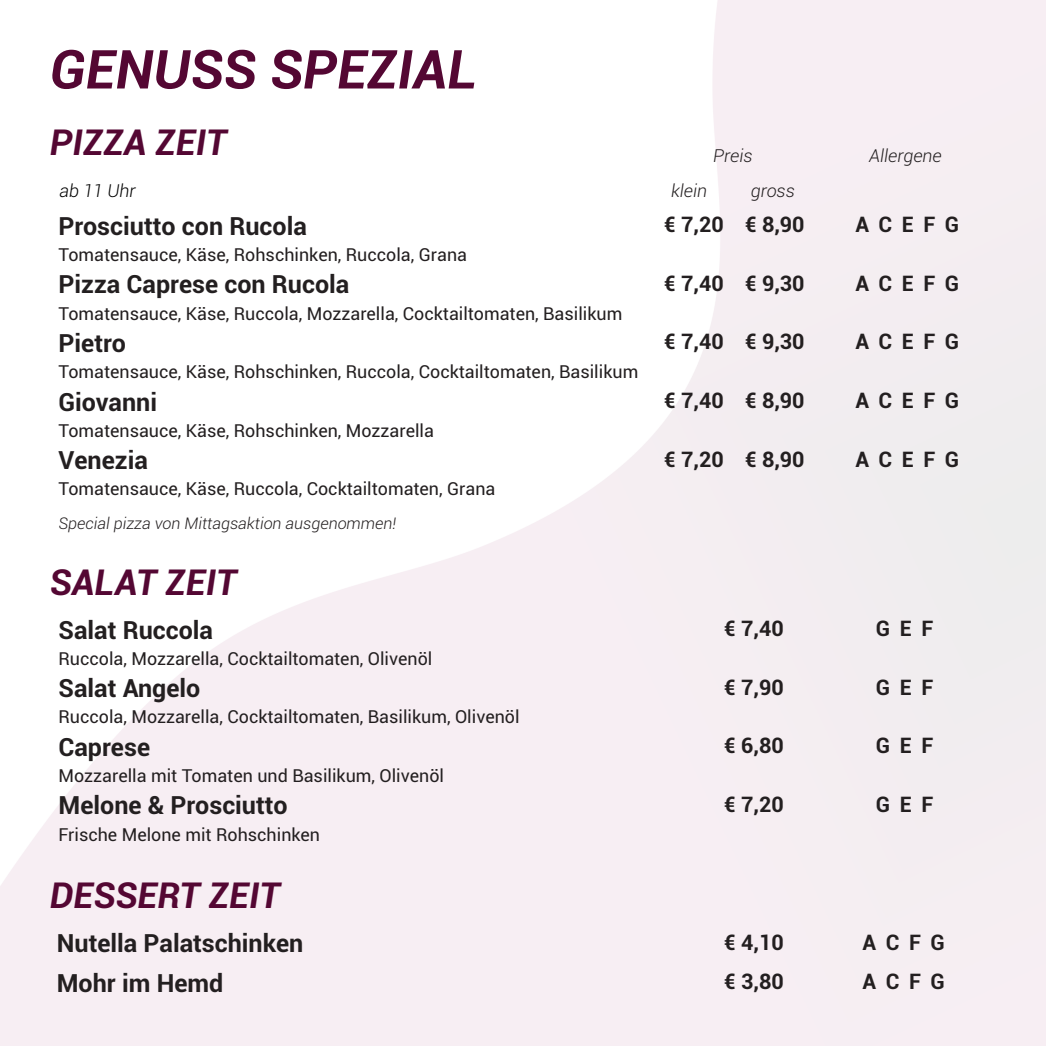
<style>
.page{position:relative;width:1046px;height:1046px;background:#fff}
.page>*{position:absolute;margin:0;border:0;box-sizing:border-box;transform-origin:0 0}
.t1{font:italic 700 52.5px "Roboto";color:#540733}
.t2{font:italic 700 35px "Roboto";color:#540733}
.t3{font:700 24.5px "Roboto";color:#231f20}
.t4{font:700 21px "Roboto";color:#231f20}
.t5{font:17.5px "Roboto";color:#231f20}
.t6{font:italic 300 17.5px "Roboto";color:#231f20}
.t7{font:italic 300 17.5px "Roboto";color:#000}
.t8{font:italic 300 15.75px "Roboto";color:#231f20}
</style>
<div class="page">
<p class="t1" style="left:50px;top:31px;width:429px">GENUSS SPEZIAL</p>
<p class="t2" style="left:50px;top:117px;width:178px">PIZZA ZEIT</p>
<p class="t6" style="left:713px;top:143px;width:41px">Preis</p>
<p class="t6" style="left:869px;top:143px;width:74px">Allergene</p>
<p class="t7" style="left:59px;top:178px;width:78px">ab 11 Uhr</p>
<p class="t6" style="left:671px;top:178px;width:38px">klein</p>
<p class="t6" style="left:750px;top:178px;width:46px">gross</p>
<p class="t3" style="left:59px;top:208px;width:250px">Prosciutto con Rucola</p>
<p class="t5" style="left:59px;top:242px;width:410px">Tomatensauce, Käse, Rohschinken, Ruccola, Grana</p>
<p class="t3" style="left:59px;top:267px;width:292px">Pizza Caprese con Rucola</p>
<p class="t5" style="left:59px;top:301px;width:565px">Tomatensauce, Käse, Ruccola, Mozzarella, Cocktailtomaten, Basilikum</p>
<p class="t3" style="left:59px;top:325px;width:69px">Pietro</p>
<p class="t5" style="left:59px;top:359px;width:581px">Tomatensauce, Käse, Rohschinken, Ruccola, Cocktailtomaten, Basilikum</p>
<p class="t3" style="left:59px;top:384px;width:100px">Giovanni</p>
<p class="t5" style="left:59px;top:418px;width:377px">Tomatensauce, Käse, Rohschinken, Mozzarella</p>
<p class="t3" style="left:59px;top:442px;width:91px">Venezia</p>
<p class="t5" style="left:59px;top:476px;width:438px">Tomatensauce, Käse, Ruccola, Cocktailtomaten, Grana</p>
<p class="t8" style="left:59px;top:512px;width:339px">Special pizza von Mittagsaktion ausgenommen!</p>
<p class="t2" style="left:50px;top:556px;width:188px">SALAT ZEIT</p>
<p class="t3" style="left:59px;top:612px;width:156px">Salat Ruccola</p>
<p class="t5" style="left:59px;top:646px;width:375px">Ruccola, Mozzarella, Cocktailtomaten, Olivenöl</p>
<p class="t3" style="left:59px;top:670px;width:143px">Salat Angelo</p>
<p class="t5" style="left:59px;top:704px;width:462px">Ruccola, Mozzarella, Cocktailtomaten, Basilikum, Olivenöl</p>
<p class="t3" style="left:59px;top:729px;width:93px">Caprese</p>
<p class="t5" style="left:59px;top:763px;width:387px">Mozzarella mit Tomaten und Basilikum, Olivenöl</p>
<p class="t3" style="left:59px;top:788px;width:231px">Melone &amp; Prosciutto</p>
<p class="t5" style="left:59px;top:821px;width:263px">Frische Melone mit Rohschinken</p>
<p class="t2" style="left:50px;top:870px;width:232px">DESSERT ZEIT</p>
<p class="t4" style="left:664px;top:209px;width:61px">€ 7,20</p>
<p class="t4" style="left:745px;top:209px;width:61px">€ 8,90</p>
<p class="t4" style="left:855px;top:209px;width:105px">A C E F G</p>
<p class="t4" style="left:664px;top:268px;width:61px">€ 7,40</p>
<p class="t4" style="left:745px;top:268px;width:61px">€ 9,30</p>
<p class="t4" style="left:855px;top:268px;width:105px">A C E F G</p>
<p class="t4" style="left:664px;top:326px;width:61px">€ 7,40</p>
<p class="t4" style="left:745px;top:326px;width:61px">€ 9,30</p>
<p class="t4" style="left:855px;top:326px;width:105px">A C E F G</p>
<p class="t4" style="left:664px;top:385px;width:61px">€ 7,40</p>
<p class="t4" style="left:745px;top:385px;width:61px">€ 8,90</p>
<p class="t4" style="left:855px;top:385px;width:105px">A C E F G</p>
<p class="t4" style="left:664px;top:444px;width:61px">€ 7,20</p>
<p class="t4" style="left:745px;top:444px;width:61px">€ 8,90</p>
<p class="t4" style="left:855px;top:444px;width:105px">A C E F G</p>
<p class="t4" style="left:724px;top:613px;width:61px">€ 7,40</p>
<p class="t4" style="left:876px;top:613px;width:59px">G E F</p>
<p class="t4" style="left:724px;top:671px;width:61px">€ 7,90</p>
<p class="t4" style="left:876px;top:671px;width:59px">G E F</p>
<p class="t4" style="left:724px;top:730px;width:61px">€ 6,80</p>
<p class="t4" style="left:876px;top:730px;width:59px">G E F</p>
<p class="t4" style="left:724px;top:789px;width:61px">€ 7,20</p>
<p class="t4" style="left:876px;top:789px;width:59px">G E F</p>
<p class="t3" style="left:57px;top:925px;width:248px">Nutella Palatschinken</p>
<p class="t4" style="left:724px;top:926px;width:61px">€ 4,10</p>
<p class="t4" style="left:862px;top:926px;width:84px">A C F G</p>
<p class="t3" style="left:57px;top:965px;width:168px">Mohr im Hemd</p>
<p class="t4" style="left:724px;top:966px;width:61px">€ 3,80</p>
<p class="t4" style="left:862px;top:966px;width:84px">A C F G</p>
</div>
